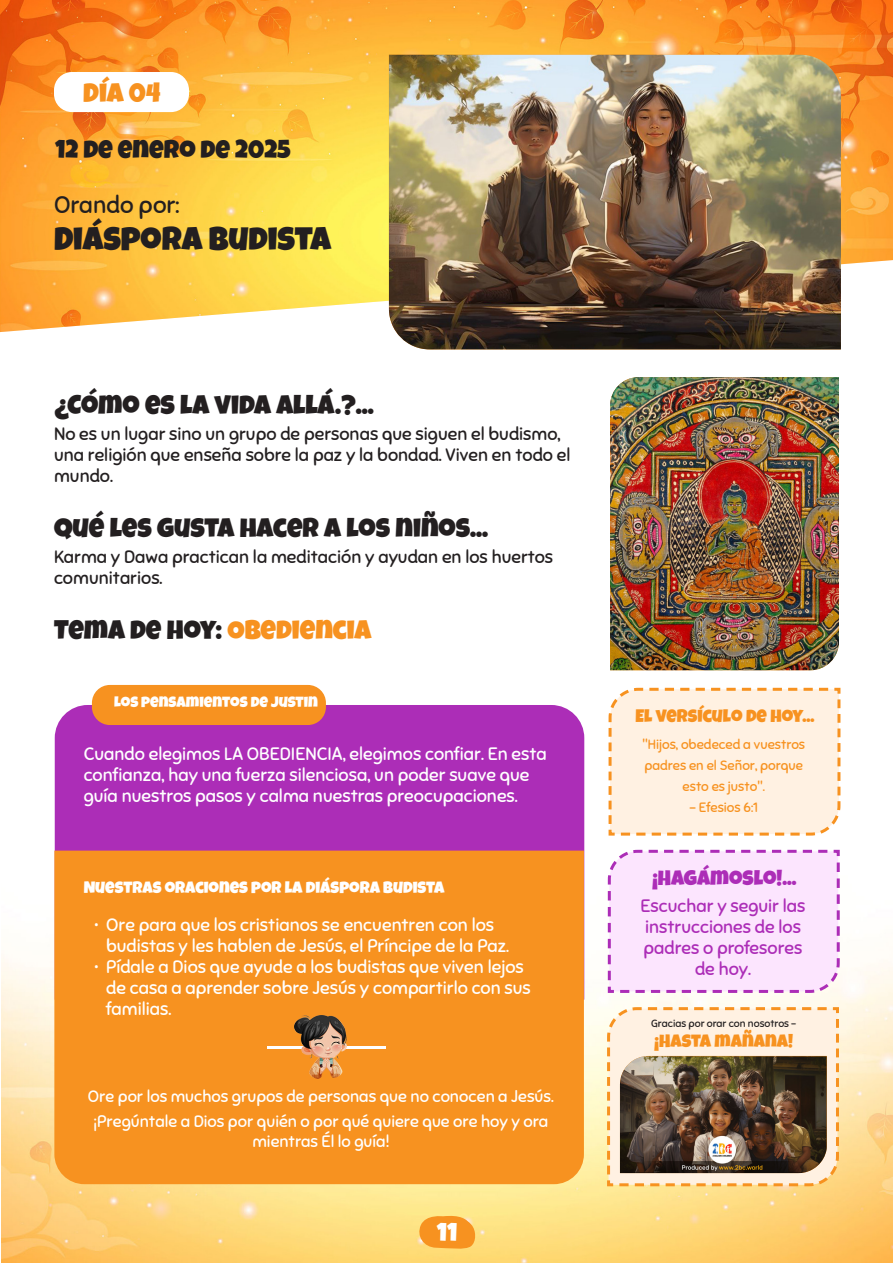
<style>
.page{position:relative;width:893px;height:1263px;background:#fff}
.page>*{position:absolute;margin:0;border:0;box-sizing:border-box;transform-origin:0 0}
.City_Name{font:33px "Luckiest Guy";color:#231f20}
.Header_3{font:27px "Luckiest Guy";color:#231f20}
.Header_3-2{font:27px "Luckiest Guy";color:#f79220}
.Date{font:25.5px "Luckiest Guy";color:#231f20}
.t1{font:25.5px "Luckiest Guy";color:#fff}
.Praying_for{font:24px "Sniglet";color:#231f20}
.Today_s_Verse{font:21px "Luckiest Guy";color:#ac2db7}
.t2{font:18px/21px "Sniglet";color:#fff}
.t3{font:18px/21px "Sniglet";color:#231f20}
.Bible_Verse_2{font:18px/21px "Sniglet";color:#ac2db7;text-align:center}
.Today_s_Verse-2{font:18px "Luckiest Guy";color:#f79220}
.t4{font:16.5px/25.5px "Sniglet";color:#fff;text-align:center}
.Justin_s_thoughts{font:16.5px "Luckiest Guy";color:#fff}
.Justin_s_thoughts-2{font:15px "Luckiest Guy";color:#fff}
.Bible_Verse_2-2{font:13.5px/21px "Sniglet";color:#f79220;text-align:center}
.Bible_Verse_2-3{font:10.5px "Sniglet";color:#231f20}
.s1{color:#f79220}
</style>
<div class="page">
<img style="left:2px;top:739px;width:891px;height:524px">
<svg style="left:416px;top:1214px;width:60px;height:36px;background:#f8a83d"></svg>
<img style="left:0;top:0;width:893px;height:332px">
<div style="left:55px;top:705px;width:529px;height:146px;background:#ac2db7"></div>
<img style="left:389px;top:55px;width:452px;height:294px">
<div style="left:54px;top:72px;width:135px;height:40px;background:#fff;border-radius:18px"></div>
<div style="left:92px;top:685px;width:234px;height:40px;background:#f79220;border-radius:18px"></div>
<div style="left:54px;top:851px;width:530px;height:333px;background:#f79220"></div>
<hr style="left:267px;top:1046px;width:118px;height:2px;background:#fff">
<img style="left:294px;top:1015px;width:53px;height:64px">
<img style="left:610px;top:377px;width:229px;height:293px">
<svg style="left:607px;top:687px;width:235px;height:150px;background:#feeedc"></svg>
<svg style="left:606px;top:848px;width:235px;height:146px;background:#f9dffb"></svg>
<svg style="left:606px;top:1006px;width:234px;height:182px;background:#fee8ce"></svg>
<img style="left:620px;top:1056px;width:207px;height:117px">
<p class="Header_3-2" style="left:83px;top:75px;width:79px">DÍA 04</p>
<p class="Date" style="left:56px;top:133px;width:237px">12 DE ENERO DE 2025</p>
<p class="Praying_for" style="left:54px;top:191px;width:127px">Orando por:</p>
<p class="City_Name" style="left:54px;top:217px;width:279px">DIÁSPORA BUDISTA</p>
<p class="Header_3" style="left:54px;top:387px;width:321px">¿CÓMO ES LA VIDA ALLÁ.?...</p>
<p class="t3" style="left:54px;top:423px;width:518px">No es un lugar sino un grupo de personas que siguen el budismo, una religión que enseña sobre la paz y la bondad. Viven en todo el mundo.</p>
<p class="Header_3" style="left:54px;top:510px;width:436px">QUÉ LES GUSTA HACER A LOS NIÑOS...</p>
<p class="t3" style="left:54px;top:546px;width:501px">Karma y Dawa practican la meditación y ayudan en los huertos comunitarios.</p>
<p class="Header_3" style="left:54px;top:612px;width:319px">TEMA DE HOY: <span class="s1">OBEDIENCIA</span></p>
<p class="Justin_s_thoughts-2" style="left:114px;top:692px;width:205px">LOS PENSAMIENTOS DE JUSTIN</p>
<p class="t2" style="left:84px;top:743px;width:465px">Cuando elegimos LA OBEDIENCIA, elegimos confiar. En esta confianza, hay una fuerza silenciosa, un poder suave que guía nuestros pasos y calma nuestras preocupaciones.</p>
<p class="Justin_s_thoughts" style="left:84px;top:877px;width:362px">NUESTRAS ORACIONES POR LA DIÁSPORA BUDISTA</p>
<p class="t2" style="left:106px;top:914px;width:404px;text-indent:-12px">• Ore para que los cristianos se encuentren con los budistas y les hablen de Jesús, el Príncipe de la Paz.</p>
<p class="t2" style="left:106px;top:956px;width:426px;text-indent:-12px">• Pídale a Dios que ayude a los budistas que viven lejos de casa a aprender sobre Jesús y compartirlo con sus familias.</p>
<p class="t4" style="left:88px;top:1083px;width:467px">Ore por los muchos grupos de personas que no conocen a Jesús. ¡Pregúntale a Dios por quién o por qué quiere que ore hoy y ora</p>
<p class="t4" style="left:252px;top:1128px;width:139px">mientras Él lo guía!</p>
<h3 class="t1" style="left:437px;top:1215px;width:21px">11</h3>
<p class="Today_s_Verse-2" style="left:636px;top:704px;width:180px">EL VERSÍCULO DE HOY...</p>
<p class="Bible_Verse_2-2" style="left:642px;top:734px;width:164px">"Hijos, obedeced a vuestros padres en el Señor, porque esto es justo".</p>
<p class="Bible_Verse_2-2" style="left:690px;top:797px;width:70px">- Efesios 6:1</p>
<p class="Today_s_Verse" style="left:652px;top:863px;width:146px">¡HAGÁMOSLO!...</p>
<p class="Bible_Verse_2" style="left:641px;top:896px;width:166px">Escuchar y seguir las instrucciones de los padres o profesores de hoy.</p>
<p class="Bible_Verse_2-3" style="left:651px;top:1017px;width:147px">Gracias por orar con nosotros –</p>
<p class="Today_s_Verse-2" style="left:654px;top:1029px;width:140px">¡HASTA MAÑANA!</p>
</div>
